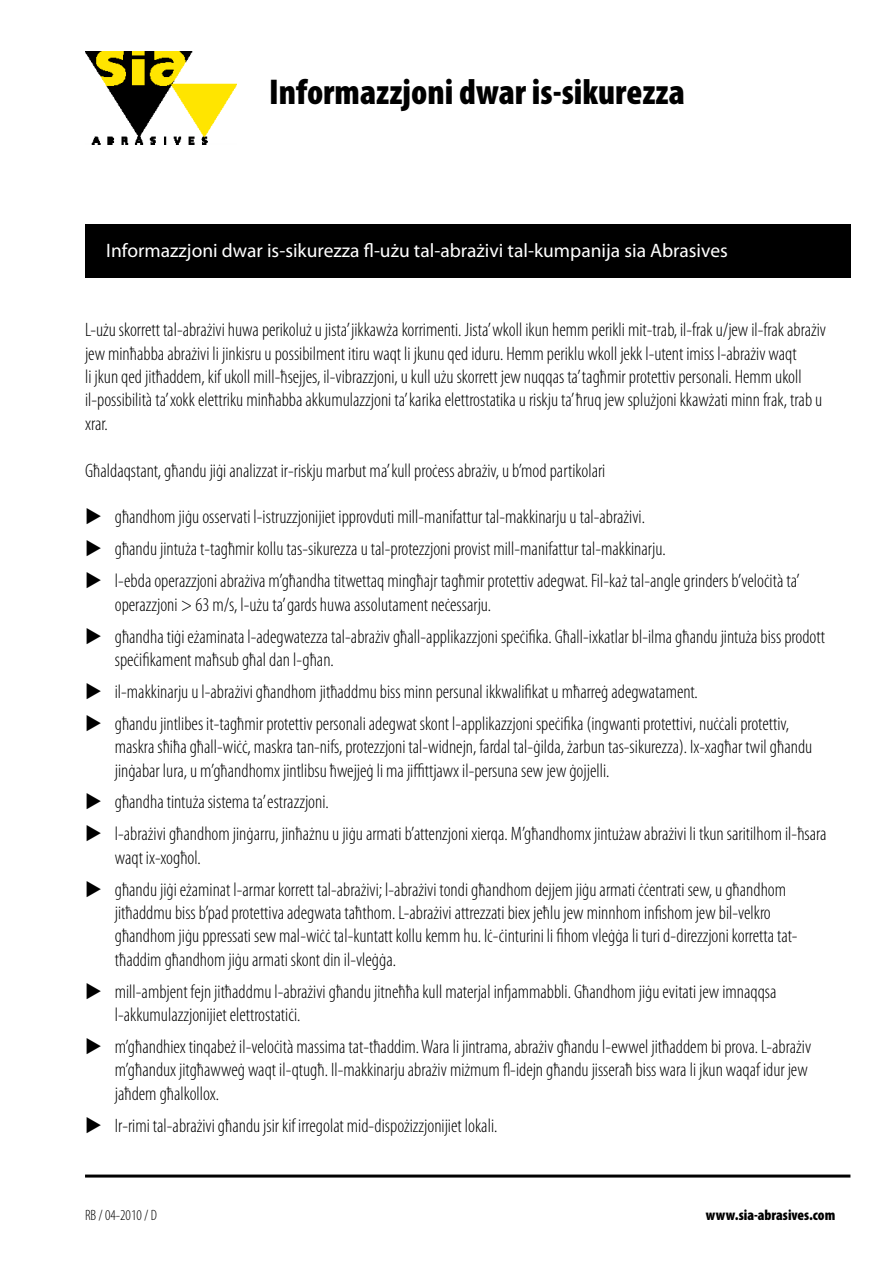
<style>
.page{position:relative;width:893px;height:1263px;background:#fff}
.page>*{position:absolute;margin:0;border:0;box-sizing:border-box;transform-origin:0 0}
.t1{font:900 condensed 36px "Myriad Pro";color:#000}
.t2{font:300 condensed 19.5px/23.4px "Myriad Pro";color:#000}
.t3{font:19.5px "Myriad Pro";color:#fff}
.t4{font:900 condensed 15px "Myriad Pro";color:#000}
.t5{font:300 condensed 15px "Myriad Pro";color:#000}
</style>
<div class="page">
<div style="left:85px;top:224px;width:765px;height:54px;background:#000"></div>
<img style="left:85px;top:51px;width:151px;height:94px">
<hr style="left:85px;top:1174px;width:765px;height:3px;background:#000">
<h1 class="t1" style="left:269px;top:69px;width:417px">Informazzjoni dwar is-sikurezza</h1>
<p class="t3" style="left:106px;top:239px;width:623px">Informazzjoni dwar is-sikurezza fl-użu tal-abrażivi tal-kumpanija sia Abrasives</p>
<p class="t2" style="left:85px;top:318px;width:743px">L-użu skorrett tal-abrażivi huwa perikoluż u jista’ jikkawża korrimenti. Jista’ wkoll ikun hemm perikli mit-trab, il-frak u/jew il-frak abrażiv jew minħabba abrażivi li jinkisru u possibilment itiru waqt li jkunu qed iduru. Hemm periklu wkoll jekk l-utent imiss l-abrażiv waqt<br>li jkun qed jitħaddem, kif ukoll mill-ħsejjes, il-vibrazzjoni, u kull użu skorrett jew nuqqas ta’ tagħmir protettiv personali. Hemm ukoll il-possibilità ta’ xokk elettriku minħabba akkumulazzjoni ta’ karika elettrostatika u riskju ta’ ħruq jew splużjoni kkawżati minn frak, trab u xrar.</p>
<p class="t2" style="left:85px;top:458px;width:522px">Għaldaqstant, għandu jiġi analizzat ir-riskju marbut ma’ kull proċess abrażiv, u b’mod partikolari</p>
<p class="t2" style="left:85px;top:505px;width:561px">◆ għandhom jiġu osservati l-istruzzjonijiet ipprovduti mill-manifattur tal-makkinarju u tal-abrażivi.</p>
<p class="t2" style="left:85px;top:537px;width:582px">◆ għandu jintuża t-tagħmir kollu tas-sikurezza u tal-protezzjoni provist mill-manifattur tal-makkinarju.</p>
<p class="t2" style="left:115px;top:569px;width:687px;text-indent:-30px">◆ l-ebda operazzjoni abrażiva m’għandha titwettaq mingħajr tagħmir protettiv adegwat. Fil-każ tal-angle grinders b’veloċità ta’ operazzjoni &gt; 63 m/s, l-użu ta’ gards huwa assolutament neċessarju.</p>
<p class="t2" style="left:115px;top:624px;width:712px;text-indent:-30px">◆ għandha tiġi eżaminata l-adegwatezza tal-abrażiv għall-applikazzjoni speċifika. Għall-ixkatlar bl-ilma għandu jintuża biss prodott speċifikament maħsub għal dan l-għan.</p>
<p class="t2" style="left:85px;top:679px;width:614px">◆ il-makkinarju u l-abrażivi għandhom jitħaddmu biss minn persunal ikkwalifikat u mħarreġ adegwatament.</p>
<p class="t2" style="left:115px;top:711px;width:699px;text-indent:-30px">◆ għandu jintlibes it-tagħmir protettiv personali adegwat skont l-applikazzjoni speċifika (ingwanti protettivi, nuċċali protettiv, maskra sħiħa għall-wiċċ, maskra tan-nifs, protezzjoni tal-widnejn, fardal tal-ġilda, żarbun tas-sikurezza). Ix-xagħar twil għandu jinġabar lura, u m’għandhomx jintlibsu ħwejjeġ li ma jiffittjawx il-persuna sew jew ġojjelli.</p>
<p class="t2" style="left:85px;top:790px;width:245px">◆ għandha tintuża sistema ta’ estrazzjoni.</p>
<p class="t2" style="left:115px;top:822px;width:713px;text-indent:-30px">◆ l-abrażivi għandhom jinġarru, jinħażnu u jiġu armati b’attenzjoni xierqa. M’għandhomx jintużaw abrażivi li tkun saritilhom il-ħsara waqt ix-xogħol.</p>
<p class="t2" style="left:115px;top:877px;width:684px;text-indent:-30px">◆ għandu jiġi eżaminat l-armar korrett tal-abrażivi; l-abrażivi tondi għandhom dejjem jiġu armati ċċentrati sew, u għandhom jitħaddmu biss b’pad protettiva adegwata taħthom. L-abrażivi attrezzati biex jeħlu jew minnhom infishom jew bil-velkro għandhom jiġu ppressati sew mal-wiċċ tal-kuntatt kollu kemm hu. Iċ-ċinturini li fihom vleġġa li turi d-direzzjoni korretta tat&shy;tħaddim għandhom jiġu armati skont din il-vleġġa.</p>
<p class="t2" style="left:115px;top:979px;width:663px;text-indent:-30px">◆ mill-ambjent fejn jitħaddmu l-abrażivi għandu jitneħħa kull materjal infjammabbli. Għandhom jiġu evitati jew imnaqqsa l-akkumulazzjonijiet elettrostatiċi.</p>
<p class="t2" style="left:115px;top:1035px;width:698px;text-indent:-30px">◆ m’għandhiex tinqabeż il-veloċità massima tat-tħaddim. Wara li jintrama, abrażiv għandu l-ewwel jitħaddem bi prova. L-abrażiv m’għandux jitgħawweġ waqt il-qtugħ. Il-makkinarju abrażiv miżmum fl-idejn għandu jisseraħ biss wara li jkun waqaf idur jew jaħdem għalkollox.</p>
<p class="t2" style="left:85px;top:1113px;width:414px">◆ Ir-rimi tal-abrażivi għandu jsir kif irregolat mid-dispożizzjonijiet lokali.</p>
<p class="t5" style="left:85px;top:1206px;width:73px">RB / 04-2010 / D</p>
<p class="t4" style="left:706px;top:1205px;width:131px">www.sia-abrasives.com</p>
</div>
